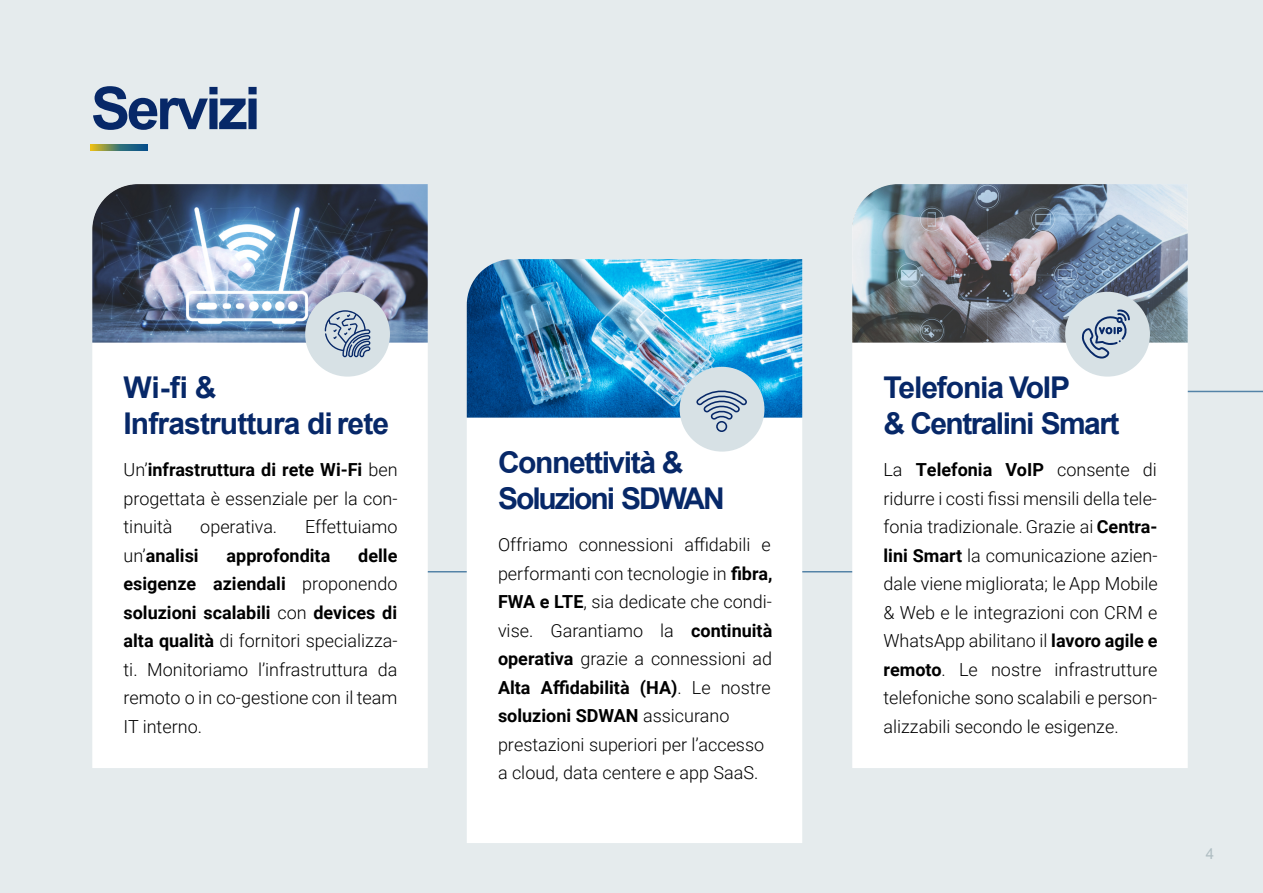
<style>
.page{position:relative;width:1263px;height:893px;background:#e5ebed}
.page>*{position:absolute;margin:0;border:0;box-sizing:border-box;transform-origin:0 0}
.t1{font:700 58.95px "Arial";letter-spacing:-.06em;color:#072868}
.t2{font:700 30px/36px "Arial";letter-spacing:-.045em;color:#072868}
.t3{font:700 30px/36px "Arial";letter-spacing:-.065em;color:#072868}
.t4{font:300 18px/28.5px "Roboto";color:#000;text-align:justify}
.t5{font:700 18px "Roboto";color:#000}
.t6{font:15px "Arial";color:#afbdc2}
.s1{font-weight:700}
.s2{font-weight:300}
</style>
<div class="page">
<svg style="left:91px;top:144px;width:56px;height:7px"></svg>
<div style="left:428px;top:378px;width:835px;height:195px;background:#e5ebed"></div>
<svg style="left:92px;top:343px;width:336px;height:425px"></svg>
<img style="left:92px;top:184px;width:336px;height:159px">
<div style="left:305px;top:292px;width:85px;height:85px;background:#d7e1e5;border-radius:50%"></div>
<svg style="left:467px;top:418px;width:335px;height:425px"></svg>
<img style="left:467px;top:259px;width:335px;height:159px">
<div style="left:680px;top:367px;width:84px;height:85px;background:#d7e1e5;border-radius:50%"></div>
<svg style="left:852px;top:343px;width:336px;height:425px"></svg>
<img style="left:852px;top:184px;width:336px;height:159px">
<div style="left:1065px;top:292px;width:85px;height:85px;background:#d7e1e5;border-radius:50%"></div>
<svg style="left:325px;top:310px;width:45px;height:47px"></svg>
<svg style="left:696px;top:390px;width:51px;height:42px"></svg>
<svg style="left:1082px;top:309px;width:48px;height:50px"></svg>
<h1 class="t1" style="left:91px;top:86px;width:171px">Servizi</h1>
<h2 class="t2" style="left:124px;top:373px;width:267px">Wi-fi &amp;<br>Infrastruttura di rete</h2>
<p class="t4" style="left:124px;top:458px;width:276px">Un’<span class="s1">infrastruttura di rete Wi-Fi</span> ben progettata è essenziale per la con&shy;tinuità</p>
<p class="t4" style="left:200px;top:515px;width:78px">operativa.</p>
<p class="t4" style="left:305px;top:515px;width:94px">Effettuiamo</p>
<p class="t5" style="left:124px;top:548px;width:77px"><span class="s2">un’</span>analisi</p>
<p class="t5" style="left:227px;top:548px;width:105px">approfondita</p>
<p class="t4" style="left:124px;top:543px;width:276px;text-indent:235px"><span class="s1">delle esigenze aziendali</span> proponendo <span class="s1">soluzioni scalabili</span> con <span class="s1">devices di alta qualità</span> di fornitori specializza&shy;ti. Monitoriamo l’infrastruttura da remoto o in co-gestione con il team IT interno.</p>
<h2 class="t3" style="left:498px;top:448px;width:228px">Connettività &amp;<br>Soluzioni SDWAN</h2>
<p class="t4" style="left:498px;top:533px;width:276px;text-align:left">Offriamo connessioni affidabili e performanti con tecnologie in <span class="s1">fibra, FWA e LTE</span>, sia dedicate che condi&shy;vise. Garantiamo la <span class="s1">continuità operativa</span> grazie a connessioni ad <span class="s1">Alta Affidabilità (HA)</span>. Le nostre <span class="s1">soluzioni SDWAN</span> assicurano prestazioni superiori per l’accesso a cloud, data centere e app SaaS.</p>
<h2 class="t2" style="left:883px;top:373px;width:237px">Telefonia VoIP<br>&amp; Centralini Smart</h2>
<p class="t4" style="left:883px;top:458px;width:276px">La <span class="s1">Telefonia VoIP</span> consente di ridurre i costi fissi mensili della tele&shy;fonia tradizionale. Grazie ai <span class="s1">Centra&shy;lini Smart</span> la comunicazione azien&shy;dale viene migliorata; le App Mobile &amp; Web e le integrazioni con CRM e WhatsApp abilitano il <span class="s1">lavoro agile e remoto</span>. Le nostre infrastrutture telefoniche sono scalabili e person&shy;alizzabili secondo le esigenze.</p>
<p class="t6" style="left:1206px;top:848px;width:10px">4</p>
</div>
